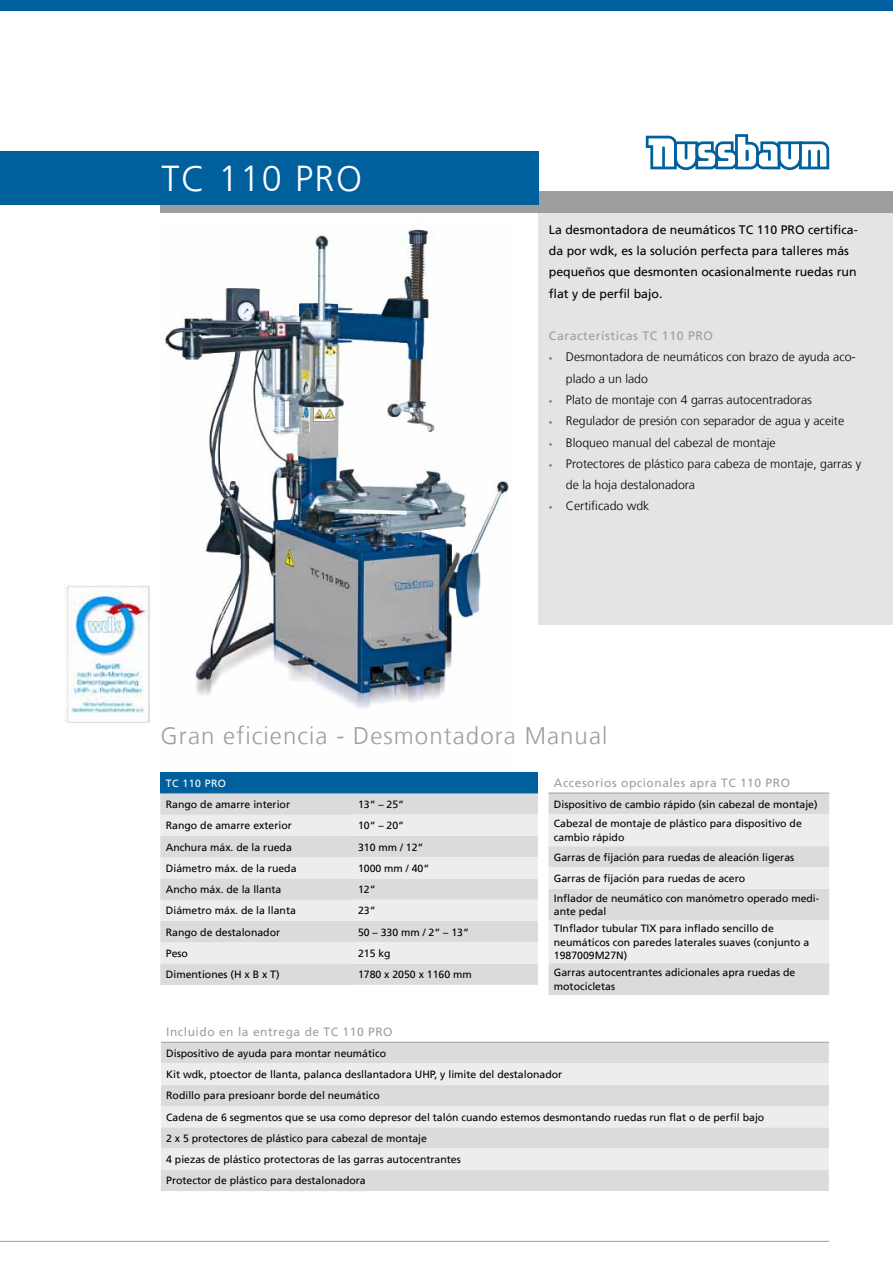
<style>
.page{position:relative;width:893px;height:1263px;background:#fff}
.page>*{position:absolute;margin:0;border:0;box-sizing:border-box;transform-origin:0 0}
.t1{font:300 36px "Frutiger LT";letter-spacing:.045em;color:#fff}
.t2{font:300 24px "Frutiger LT";letter-spacing:.045em;color:#9c9e9f}
.t3{font:300 12.3px/21.3px "Frutiger LT";color:#000}
.t4{font:12.3px/21.3px "Frutiger LT";color:#000}
.t5{font:12.3px "Frutiger LT";letter-spacing:.045em;color:#9c9e9f}
.t6{font:12px "Frutiger LT";letter-spacing:.045em;color:#9c9e9f}
.t7{font:10.5px/21.3px "Frutiger LT";color:#000}
.t8{font:10.5px "Frutiger LT";letter-spacing:.045em;color:#fff}
.s1{font-weight:400;font-size:7.5px;color:#7b7c7e}
</style>
<div class="page">
<div style="left:538px;top:213px;width:355px;height:412px;background:#e3e4e4"></div>
<div style="left:161px;top:191px;width:732px;height:22px;background:#9c9e9f"></div>
<div style="left:0;top:151px;width:538px;height:53px;background:#00609e"></div>
<svg style="left:646px;top:134px;width:183px;height:36px"></svg>
<hr style="left:0;top:1241px;width:829px;height:1px;background:#9fa0a2">
<div style="left:0;top:0;width:893px;height:11px;background:#00609e"></div>
<div style="left:161px;top:772px;width:377px;height:21px;background:#00609e"></div>
<div style="left:353px;top:794px;width:185px;height:191px;background:#dadbdc"></div>
<svg style="left:353px;top:815px;width:185px;height:148px;background:#e5e5e6"></svg>
<hr style="left:353px;top:793px;width:185px;height:1px;background:#9fa0a2">
<img style="left:165px;top:228px;width:344px;height:480px">
<img style="left:65px;top:585px;width:85px;height:137px">
<svg style="left:161px;top:794px;width:192px;height:191px;background:#e2e3e4"></svg>
<hr style="left:161px;top:793px;width:192px;height:1px;background:#9fa0a2">
<div style="left:549px;top:794px;width:280px;height:201px;background:#dadbdc"></div>
<svg style="left:549px;top:814px;width:280px;height:149px;background:#e6e6e7"></svg>
<hr style="left:549px;top:793px;width:280px;height:1px;background:#9fa0a2">
<div style="left:161px;top:1043px;width:668px;height:148px;background:#dadbdc"></div>
<svg style="left:161px;top:1063px;width:668px;height:107px;background:#e5e6e7"></svg>
<hr style="left:161px;top:1042px;width:668px;height:1px;background:#9fa0a2">
<h1 class="t1" style="left:162px;top:159px;width:202px">TC 110 PRO</h1>
<p class="t4" style="left:549px;top:219px;width:310px">La desmontadora de neumáticos TC 110 PRO certifica&shy;da por wdk, es la solución perfecta para talleres más pequeños que desmonten ocasionalmente ruedas run flat y de perfil bajo.</p>
<p class="t5" style="left:549px;top:329px;width:166px">Características TC 110 PRO</p>
<p class="t3" style="left:566px;top:347px;width:291px;text-indent:-17px"><span class="s1">•</span> Desmontadora de neumáticos con brazo de ayuda aco&shy;plado a un lado</p>
<p class="t3" style="left:549px;top:389px;width:265px"><span class="s1">•</span> Plato de montaje con 4 garras autocentradoras</p>
<p class="t3" style="left:549px;top:410px;width:297px"><span class="s1">•</span> Regulador de presión con separador de agua y aceite</p>
<p class="t3" style="left:549px;top:432px;width:228px"><span class="s1">•</span> Bloqueo manual del cabezal de montaje</p>
<p class="t3" style="left:566px;top:453px;width:297px;text-indent:-17px"><span class="s1">•</span> Protectores de plástico para cabeza de montaje, garras y de la hoja destalonadora</p>
<p class="t3" style="left:549px;top:496px;width:102px"><span class="s1">•</span> Certificado wdk</p>
<h2 class="t2" style="left:161px;top:722px;width:448px">Gran eficiencia - Desmontadora Manual</h2>
<p class="t8" style="left:166px;top:777px;width:62px">TC 110 PRO</p>
<p class="t7" style="left:166px;top:794px;width:132px">Rango de amarre interior<br>Rango de amarre exterior<br>Anchura máx. de la rueda<br>Diámetro máx. de la rueda<br>Ancho máx. de la llanta<br>Diámetro máx. de la llanta<br>Rango de destalonador<br>Peso<br>Dimentiones (H x B x T)</p>
<p class="t7" style="left:358px;top:794px;width:115px">13“ – 25“<br>10“ – 20“<br>310 mm / 12“<br>1000 mm / 40“<br>12“<br>23“<br>50 – 330 mm / 2“ – 13“<br>215 kg<br>1780 x 2050 x 1160 mm</p>
<p class="t6" style="left:554px;top:775px;width:238px">Accesorios opcionales apra TC 110 PRO</p>
<p class="t7" style="left:554px;top:794px;width:265px;line-height:19.6px">Dispositivo de cambio rápido (sin cabezal de montaje)<br>Cabezal de montaje de plástico para dispositivo de</p>
<p class="t7" style="left:554px;top:827px;width:242px;line-height:19.8px">cambio rápido<br>Garras de fijación para ruedas de aleación ligeras</p>
<p class="t7" style="left:554px;top:868px;width:267px;line-height:19.8px">Garras de fijación para ruedas de acero<br>Inflador de neumático con manómetro operado medi-</p>
<p class="t7" style="left:554px;top:903px;width:221px;line-height:17px">ante pedal<br>TInflador tubular TIX para inflado sencillo de</p>
<p class="t7" style="left:554px;top:935px;width:257px;line-height:13.5px">neumáticos con paredes laterales suaves (conjunto a<br>1987009M27N)</p>
<p class="t7" style="left:554px;top:966px;width:243px;line-height:13.5px">Garras autocentrantes adicionales apra ruedas de motocicletas</p>
<p class="t6" style="left:166px;top:1025px;width:228px">Incluido en la entrega de TC 110 PRO</p>
<p class="t7" style="left:166px;top:1043px;width:600px">Dispositivo de ayuda para montar neumático<br>Kit wdk, ptoector de llanta, palanca desllantadora UHP, y limite del destalonador<br>Rodillo para presioanr borde del neumático<br>Cadena de 6 segmentos que se usa como depresor del talón cuando estemos desmontando ruedas run flat o de perfil bajo 2 x 5 protectores de plástico para cabezal de montaje<br>4 piezas de plástico protectoras de las garras autocentrantes<br>Protector de plástico para destalonadora</p>
</div>
